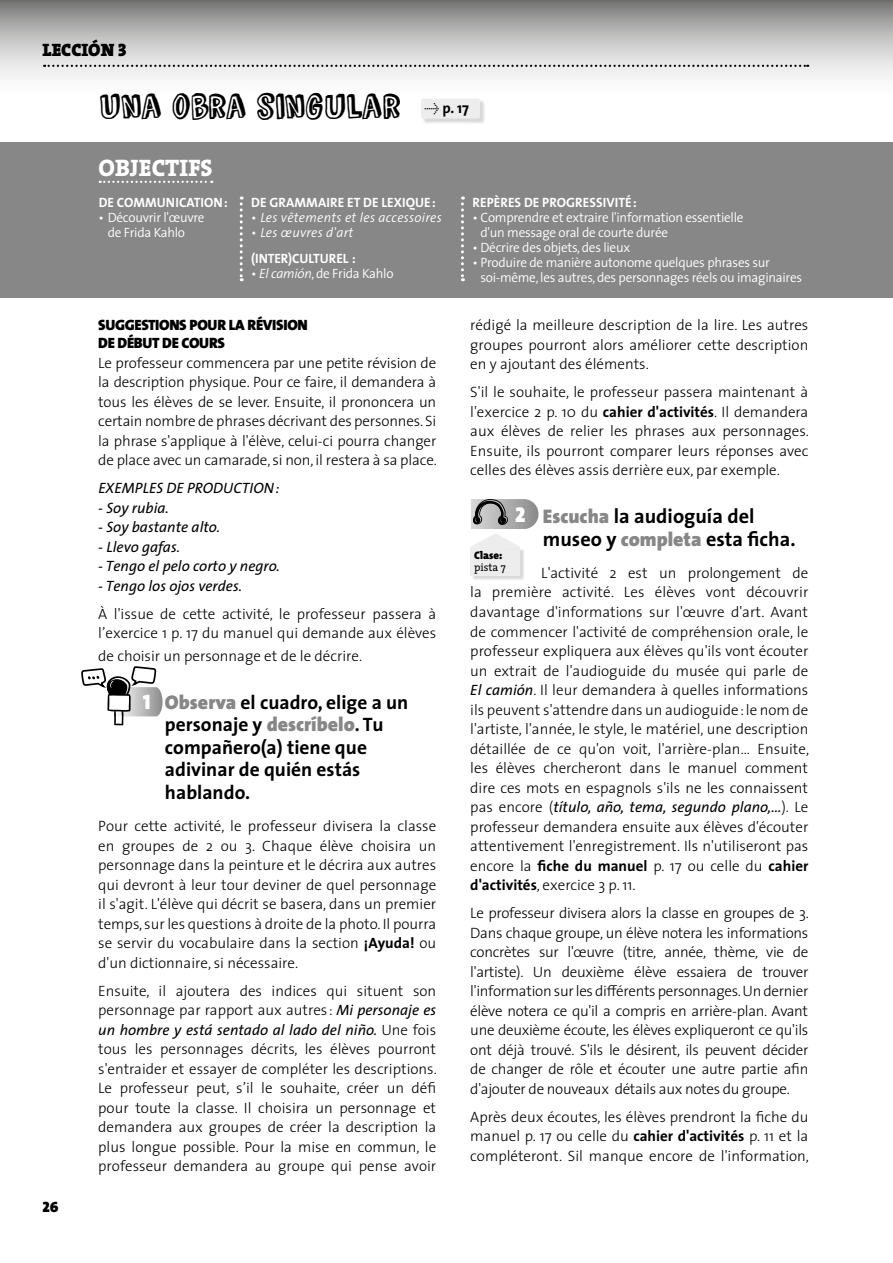
<style>
.page{position:relative;width:893px;height:1263px;background:#fff}
.page>*{position:absolute;margin:0;border:0;box-sizing:border-box;transform-origin:0 0}
._01_tituloActividad{font:42px "Comic Zine OT";letter-spacing:-.015em;color:#000}
._00_ObjectifsLeccion{font:24px "The Serif Extra Bold Caps";color:#fff}
.t1{font:21.45px "The Sans Black Caps";color:#fff}
.t2{font:21px "The Sans Black Caps";color:#fff}
._01_ACT__enunciados{font:700 20.25px/22.5px "The Sans";color:#000}
._01_ACT__enunciados-2{font:700 19.5px/22.5px "The Sans";color:#000}
._01_leccion_num_haut{font:18px "The Serif Black Caps";color:#000}
._01_ACT_TextoPrincip{font:300 15px/19.5px "The Sans";color:#000;text-align:justify}
._01_Exemple_de_Produ{font:italic 15px "The Sans";color:#000}
._01_suggDebutCours{font:900 15px/18px "The Mix";letter-spacing:-.02em;color:#000}
.t3{font:15px "The Sans Black Caps";color:#000}
.t4{font:700 14.85px "The Sans";color:#000}
._00_indice_text_bolo{font:300 13.5px/15px "The Sans";letter-spacing:-.02em;color:#fff}
._00_indice_text_bolo-2{font:italic 300 13.5px "The Sans";letter-spacing:.02em;color:#fff}
._00_indice_text_bolo-3{font:700 13.5px "The Sans";letter-spacing:.005em;color:#fff}
._00_Objectifs_sousTi{font:700 13.5px "The Sans";letter-spacing:.005em;color:#fff}
.t5{font:900 11.1px/12.5px "The Mix";color:#000}
.s1{font-family:"The Serif Regular Expert";font-weight:400}
.s2{font-style:normal}
.s3{font-style:italic}
.s4{font-weight:900;font-size:19.8px;color:#878787}
.s5{font-weight:700}
.s6{font-weight:400;font-style:italic}
.s7{font-family:"The Serif";font-weight:400}
</style>
<div class="page">
<svg style="left:0;top:0;width:893px;height:78px;background:#bdbdbc"></svg>
<svg style="left:44px;top:65px;width:764px;height:2px;background:#8f8f8f"></svg>
<div style="left:0;top:142px;width:893px;height:156px;background:#878787"></div>
<div style="left:422px;top:99px;width:63px;height:25px;background:#000;opacity:.15"></div>
<div style="left:421px;top:98px;width:59px;height:21px;background:#ededed;border-radius:2px"></div>
<div style="left:472px;top:548px;width:53px;height:32px;background:#000;opacity:.15"></div>
<div style="left:470px;top:547px;width:50px;height:28px;background:#ededed"></div>
<svg style="left:471px;top:499px;width:67px;height:48px"></svg>
<svg style="left:81px;top:666px;width:82px;height:59px"></svg>
<svg style="left:240px;top:197px;width:3px;height:84px"></svg>
<svg style="left:461px;top:197px;width:3px;height:84px"></svg>
<svg style="left:100px;top:181px;width:112px;height:2px"></svg>
<p class="_01_leccion_num_haut" style="left:43px;top:35px;width:85px">LECCIÓN 3</p>
<p class="_01_tituloActividad" style="left:98px;top:85px;width:304px">UNA OBRA SINGULAR</p>
<p class="t4" style="left:424px;top:96px;width:46px"><span class="s1">Û</span> p. 17</p>
<p class="t3" style="left:43px;top:1194px;width:17px">26</p>
<p class="_00_ObjectifsLeccion" style="left:99px;top:148px;width:115px">OBJECTIFS</p>
<p class="_00_Objectifs_sousTi" style="left:99px;top:191px;width:131px">DE COMMUNICATION:</p>
<p class="_00_indice_text_bolo" style="left:108px;top:209px;width:98px;text-indent:-9px">• Découvrir l'œuvre de Frida Kahlo</p>
<p class="_00_indice_text_bolo-3" style="left:251px;top:191px;width:186px">DE GRAMMAIRE ET DE LEXIQUE:</p>
<p class="_00_indice_text_bolo-2" style="left:251px;top:206px;width:192px"><span class="s2">•</span> Les vêtements et les accessoires</p>
<p class="_00_indice_text_bolo-2" style="left:251px;top:221px;width:104px"><span class="s2">•</span> Les œuvres d'art</p>
<p class="_00_indice_text_bolo-3" style="left:251px;top:247px;width:106px">(INTER)CULTUREL :</p>
<p class="_00_indice_text_bolo" style="left:251px;top:266px;width:144px">• <span class="s3">El camión</span>, de Frida Kahlo</p>
<p class="_01_suggDebutCours" style="left:98px;top:316px;width:211px">SUGGESTIONS POUR LA RÉVISION<br>DE DÉBUT DE COURS</p>
<p class="_01_ACT_TextoPrincip" style="left:98px;top:352px;width:340px">Le professeur commencera par une petite révision de la description physique. Pour ce faire, il demandera à tous les élèves de se lever. Ensuite, il prononcera un certain nombre de phrases décrivant des personnes. Si la phrase s'applique à l'élève, celui-ci pourra changer de place avec un camarade, si non, il restera à sa place.</p>
<p class="_01_Exemple_de_Produ" style="left:98px;top:476px;width:183px">EXEMPLES DE PRODUCTION:</p>
<p class="_01_Exemple_de_Produ" style="left:98px;top:495px;width:72px">- Soy rubia.</p>
<p class="_01_Exemple_de_Produ" style="left:98px;top:515px;width:123px">- Soy bastante alto.</p>
<p class="_01_Exemple_de_Produ" style="left:98px;top:534px;width:83px">- Llevo gafas.</p>
<p class="_01_Exemple_de_Produ" style="left:98px;top:554px;width:183px">- Tengo el pelo corto y negro.</p>
<p class="_01_Exemple_de_Produ" style="left:98px;top:573px;width:145px">- Tengo los ojos verdes.</p>
<p class="_01_ACT_TextoPrincip" style="left:98px;top:603px;width:340px">À l'issue de cette activité, le professeur passera à l’exercice 1 p. 17 du manuel qui demande aux élèves</p>
<p class="_01_ACT_TextoPrincip" style="left:98px;top:645px;width:266px">de choisir un personnage et de le décrire.</p>
<p class="_01_ACT__enunciados-2" style="left:165px;top:690px;width:245px"><span class="s4">Observa</span> el cuadro, elige a un personaje y <span class="s4">descríbelo</span>. Tu compañero(a) tiene que adivinar de quién estás hablando.</p>
<p class="_01_ACT_TextoPrincip" style="left:98px;top:816px;width:340px">Pour cette activité, le professeur divisera la classe en groupes de 2 ou 3. Chaque élève choisira un personnage dans la peinture et le décrira aux autres qui devront à leur tour deviner de quel personnage il s'agit. L'élève qui décrit se basera, dans un premier temps, sur les questions à droite de la photo. Il pourra se servir du vocabulaire dans la section <span class="s5">¡Ayuda!</span> ou d'un dictionnaire, si nécessaire.</p>
<p class="_01_ACT_TextoPrincip" style="left:98px;top:980px;width:340px">Ensuite, il ajoutera des indices qui situent son personnage par rapport aux autres : <span class="s6">Mi personaje es un hombre y está sentado al lado del niño.</span> Une fois tous les personnages décrits, les élèves pourront s'entraider et essayer de compléter les descriptions.<br>Le professeur peut, s’il le souhaite, créer un défi pour toute la classe. Il choisira un personnage et demandera aux groupes de créer la description la plus longue possible. Pour la mise en commun, le professeur demandera au groupe qui pense avoir</p>
<p class="t2" style="left:143px;top:684px;width:9px">1</p>
<p class="_00_Objectifs_sousTi" style="left:473px;top:191px;width:166px">REPÈRES DE PROGRESSIVITÉ:</p>
<p class="_00_indice_text_bolo" style="left:480px;top:209px;width:264px;text-indent:-8px">• Comprendre et extraire l'information essentielle d'un message oral de courte durée</p>
<p class="_00_indice_text_bolo" style="left:472px;top:239px;width:159px">• Décrire des objets, des lieux</p>
<p class="_00_indice_text_bolo" style="left:480px;top:254px;width:323px;text-indent:-8px">• Produire de manière autonome quelques phrases sur soi‑même, les autres, des personnages réels ou imaginaires</p>
<p class="_01_ACT_TextoPrincip" style="left:470px;top:315px;width:340px">rédigé la meilleure description de la lire. Les autres groupes pourront alors améliorer cette description en y ajoutant des éléments.</p>
<p class="_01_ACT_TextoPrincip" style="left:470px;top:382px;width:340px">S'il le souhaite, le professeur passera maintenant à l'exercice 2 p. 10 du <span class="s5">cahier d'activités</span>. Il demandera aux élèves de relier les phrases aux personnages.<br>Ensuite, ils pourront comparer leurs réponses avec celles des élèves assis derrière eux, par exemple.</p>
<p class="t1" style="left:515px;top:496px;width:12px">2</p>
<p class="t5" style="left:474px;top:549px;width:33px">Clase: <span class="s7">pista 7</span></p>
<p class="_01_ACT__enunciados" style="left:543px;top:505px;width:254px"><span class="s4">Escucha</span> la audioguía del museo y <span class="s4">completa</span> esta ficha.</p>
<p class="_01_ACT_TextoPrincip" style="left:470px;top:563px;width:340px;text-indent:71px">L'activité 2 est un prolongement de la première activité. Les élèves vont découvrir davantage d'informations sur l'œuvre d'art. Avant de commencer l'activité de compréhension orale, le professeur expliquera aux élèves qu'ils vont écouter un extrait de l'audioguide du musée qui parle de <span class="s6">El camión</span>. Il leur demandera à quelles informations ils peuvent s'attendre dans un audioguide: le nom de l'artiste, l'année, le style, le matériel, une description détaillée de ce qu'on voit, l'arrière-plan… Ensuite, les élèves chercheront dans le manuel comment dire ces mots en espagnols s'ils ne les connaissent pas encore (<span class="s6">título, año, tema, segundo plano,…</span>). Le professeur demandera ensuite aux élèves d'écouter attentivement l'enregistrement. Ils n'utiliseront pas encore la <span class="s5">fiche du manuel</span> p. 17 ou celle du <span class="s5">cahier d'activités</span>, exercice 3 p. 11.</p>
<p class="_01_ACT_TextoPrincip" style="left:470px;top:903px;width:340px">Le professeur divisera alors la classe en groupes de 3.<br>Dans chaque groupe, un élève notera les informations concrètes sur l'œuvre (titre, année, thème, vie de l'artiste). Un deuxième élève essaiera de trouver l'information sur les différents personnages. Un dernier élève notera ce qu'il a compris en arrière-plan. Avant une deuxième écoute, les élèves expliqueront ce qu'ils ont déjà trouvé. S'ils le désirent, ils peuvent décider de changer de rôle et écouter une autre partie afin d'ajouter de nouveaux détails aux notes du groupe.</p>
<p class="_01_ACT_TextoPrincip" style="left:470px;top:1106px;width:340px">Après deux écoutes, les élèves prendront la fiche du manuel p. 17 ou celle du <span class="s5">cahier d'activités</span> p. 11 et la compléteront. Sil manque encore de l'information,</p>
</div>
